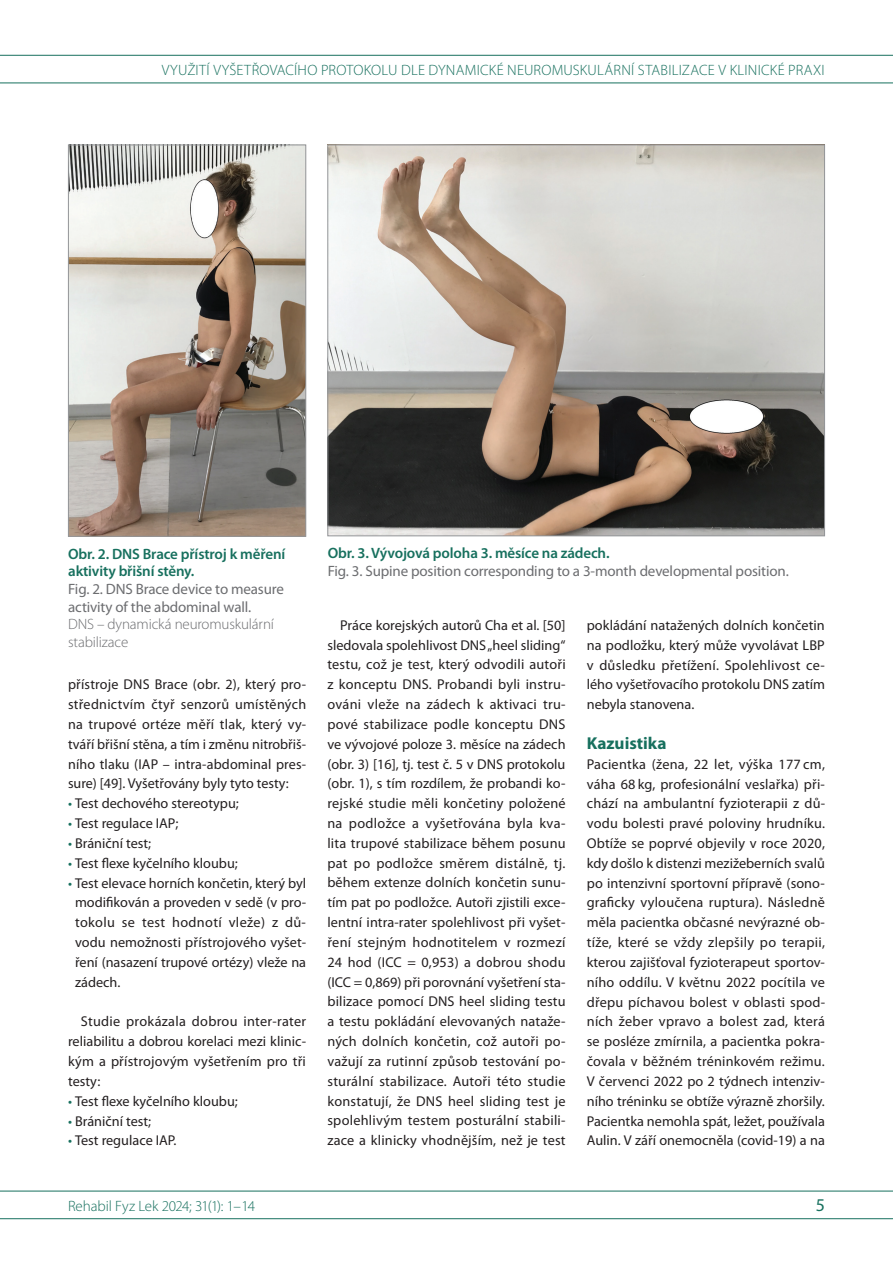
<style>
.page{position:relative;width:893px;height:1263px;background:#fff}
.page>*{position:absolute;margin:0;border:0;box-sizing:border-box;transform-origin:0 0}
.t1{font:18px "Myriad Pro";color:#17705e}
.t2{font:700 17.25px "Myriad Pro";color:#17705e}
.t3{font:15px/17.7px "Myriad Pro";letter-spacing:-.01em;color:#6c6d70}
.t4{font:600 15px/17.7px "Myriad Pro";letter-spacing:-.01em;color:#17705e}
.t5{font:300 15px "Myriad Pro";letter-spacing:.015em;color:#17705e}
.t6{font:300 15px/17.7px "Myriad Pro";letter-spacing:-.01em;color:#6c6d70}
.t7{font:300 15px "Myriad Pro";letter-spacing:-.015em;color:#17705e}
.t8{font:14.25px/19.8px "Myriad Pro";color:#231f20;text-align:justify}
.s1{color:#17705e}
</style>
<div class="page">
<hr style="left:0;top:55px;width:893px;height:1px;background:#17705e">
<hr style="left:0;top:83px;width:893px;height:1px;background:#17705e">
<hr style="left:0;top:1191px;width:893px;height:1px;background:#17705e">
<hr style="left:0;top:1218px;width:893px;height:1px;background:#17705e">
<img style="left:70px;top:147px;width:234px;height:388px">
<div style="left:68px;top:145px;width:238px;height:392px;border:1px solid #939598"></div>
<img style="left:329px;top:147px;width:494px;height:387px">
<p class="t5" style="left:162px;top:61px;width:665px">VYUŽITÍ VYŠETŘOVACÍHO PROTOKOLU DLE DYNAMICKÉ NEUROMUSKULÁRNÍ STABILIZACE V KLINICKÉ PRAXI</p>
<p class="t4" style="left:68px;top:544px;width:219px">Obr. 2. DNS Brace přístroj k měření aktivity břišní stěny.</p>
<p class="t3" style="left:68px;top:580px;width:217px">Fig. 2. DNS Brace device to measure activity of the abdominal wall.</p>
<p class="t6" style="left:68px;top:616px;width:10px">DNS</p>
<p class="t6" style="left:68px;top:616px;width:207px;text-indent:29px">– DYNAMICKÁ NEUROMUSKULÁRNÍ<br>STABILIZACE</p>
<p class="t8" style="left:68px;top:674px;width:240px">přístroje DNS Brace (obr. 2), který pro&shy;střednictvím čtyř senzorů umístěných na trupové ortéze měří tlak, který vy&shy;tváří břišní stěna, a tím i změnu nitrobřiš&shy;ního tlaku (IAP – intra-abdominal pres&shy;sure) [49]. Vyšetřovány byly tyto testy:</p>
<p class="t8" style="left:68px;top:793px;width:172px"><span class="s1">•</span> Test dechového stereotypu;</p>
<p class="t8" style="left:68px;top:813px;width:112px"><span class="s1">•</span> Test regulace IAP;</p>
<p class="t8" style="left:68px;top:833px;width:85px"><span class="s1">•</span> Brániční test;</p>
<p class="t8" style="left:68px;top:853px;width:171px"><span class="s1">•</span> Test flexe kyčelního kloubu;</p>
<p class="t8" style="left:75px;top:873px;width:233px;text-indent:-7px"><span class="s1">•</span> Test elevace horních končetin, který byl modifikován a proveden v sedě (v pro&shy;tokolu se test hodnotí vleže) z dů&shy;vodu nemožnosti přístrojového vyšet&shy;ření (nasazení trupové ortézy) vleže na zádech.</p>
<p class="t8" style="left:68px;top:1011px;width:240px;text-indent:13px">Studie prokázala dobrou inter-rater reliabilitu a dobrou korelaci mezi klinic&shy;kým a přístrojovým vyšetřením pro tři testy:</p>
<p class="t8" style="left:68px;top:1091px;width:171px"><span class="s1">•</span> Test flexe kyčelního kloubu;</p>
<p class="t8" style="left:68px;top:1110px;width:85px"><span class="s1">•</span> Brániční test;</p>
<p class="t8" style="left:68px;top:1130px;width:110px"><span class="s1">•</span> Test regulace IAP.</p>
<p class="t4" style="left:328px;top:544px;width:283px">Obr. 3. Vývojová poloha 3. měsíce na zádech.</p>
<p class="t3" style="left:328px;top:562px;width:462px">Fig. 3. Supine position corresponding to a 3-month developmental position.</p>
<p class="t8" style="left:327px;top:615px;width:240px;text-indent:13px">Práce korejských autorů Cha et al. [50] sledovala spolehlivost DNS „heel sliding“ testu, což je test, který odvodili autoři z konceptu DNS. Probandi byli instru&shy;ováni vleže na zádech k aktivaci tru&shy;pové stabilizace podle konceptu DNS ve vývojové poloze 3. měsíce na zádech (obr. 3) [16], tj. test č. 5 v DNS protokolu (obr. 1), s tím rozdílem, že probandi ko&shy;rejské studie měli končetiny položené na podložce a vyšetřována byla kva&shy;lita trupové stabilizace během posunu pat po podložce směrem distálně, tj. během extenze dolních končetin sunu&shy;tím pat po podložce. Autoři zjistili exce&shy;lentní intra-rater spolehlivost při vyšet&shy;ření stejným hodnotitelem v rozmezí 24 hod (ICC = 0,953) a dobrou shodu (ICC = 0,869) při porovnání vyšetření sta&shy;bilizace pomocí DNS heel sliding testu a testu pokládání elevovaných nataže&shy;ných dolních končetin, což autoři po&shy;važují za rutinní způsob testování po&shy;sturální stabilizace. Autoři této studie konstatují, že DNS heel sliding test je spolehlivým testem posturální stabili&shy;zace a klinicky vhodnějším, než je test</p>
<p class="t8" style="left:587px;top:615px;width:240px">pokládání natažených dolních končetin na podložku, který může vyvolávat LBP v důsledku přetížení. Spolehlivost ce&shy;lého vyšetřovacího protokolu DNS zatím nebyla stanovena.</p>
<p class="t2" style="left:587px;top:732px;width:81px">Kazuistika</p>
<p class="t8" style="left:587px;top:754px;width:240px">Pacientka (žena, 22 let, výška 177 cm, váha 68 kg, profesionální veslařka) při&shy;chází na ambulantní fyzioterapii z dů&shy;vodu bolesti pravé poloviny hrudníku.<br>Obtíže se poprvé objevily v roce 2020, kdy došlo k distenzi mezižeberních svalů po intenzivní sportovní přípravě (sono&shy;graficky vyloučena ruptura). Následně měla pacientka občasné nevýrazné ob&shy;tíže, které se vždy zlepšily po terapii, kterou zajišťoval fyzioterapeut sportov&shy;ního oddílu. V květnu 2022 pocítila ve dřepu píchavou bolest v oblasti spod&shy;ních žeber vpravo a bolest zad, která se posléze zmírnila, a pacientka pokra&shy;čovala v běžném tréninkovém režimu.<br>V červenci 2022 po 2 týdnech intenziv&shy;ního tréninku se obtíže výrazně zhoršily.<br>Pacientka nemohla spát, ležet, používala Aulin. V září onemocněla (covid-19) a na</p>
<p class="t7" style="left:68px;top:1197px;width:189px">REHABIL FYZ LEK 2024; 31(1): 1–14</p>
<p class="t1" style="left:816px;top:1194px;width:11px">5</p>
</div>
